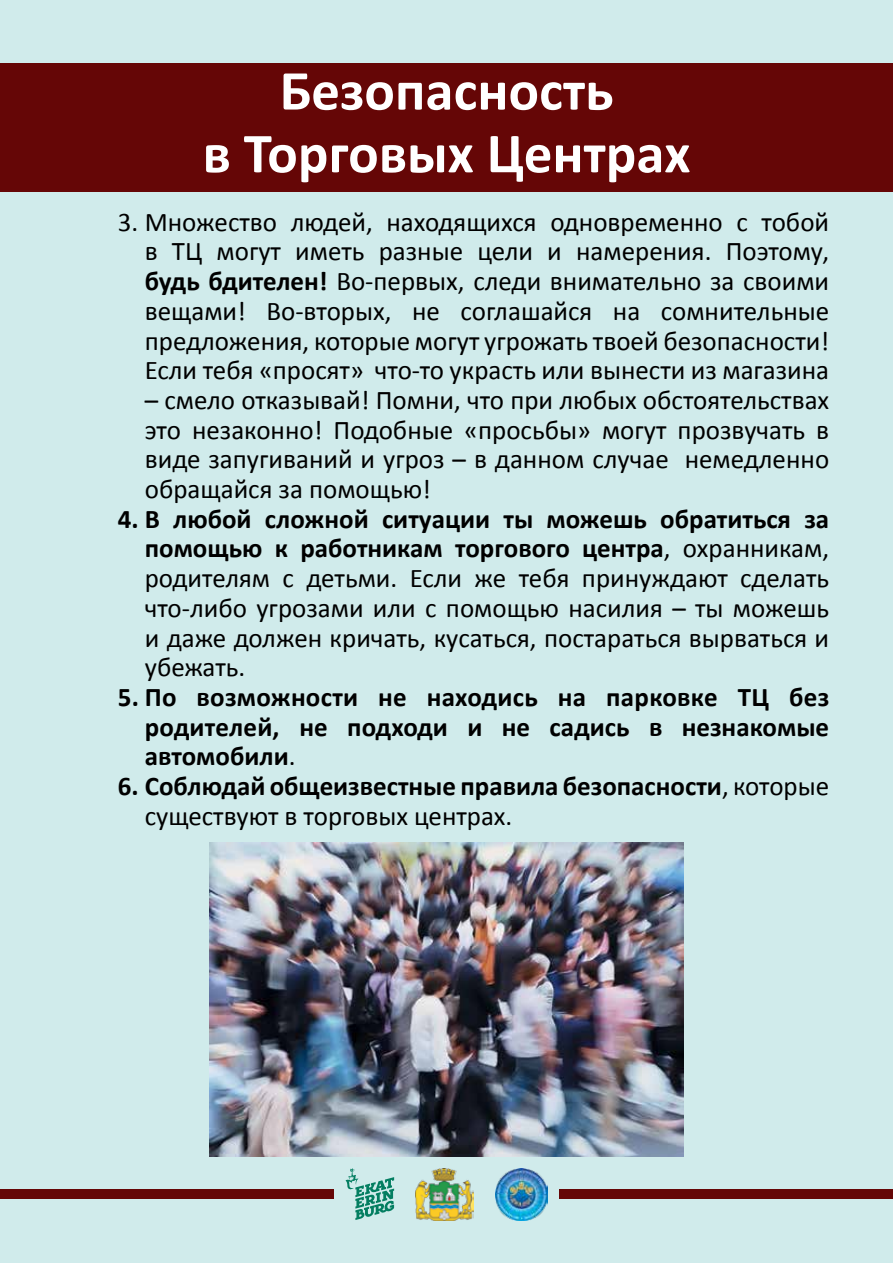
<style>
.page{position:relative;width:893px;height:1263px;background:#d0ebeb}
.page>*{position:absolute;margin:0;border:0;box-sizing:border-box;transform-origin:0 0}
.t1{font:700 57px/62.7px "Calibri";color:#fff;text-align:center}
.t2{font:27px/29.7px "Calibri";color:#000;text-align:justify}
.t3{font:700 27px/29.7px "Calibri";color:#000;text-align:justify}
.s1{font-weight:700}
.s2{font-weight:400}
</style>
<div class="page">
<div style="left:0;top:64px;width:893px;height:128px;background:#650606"></div>
<div style="left:0;top:1189px;width:893px;height:10px;background:#650606"></div>
<div style="left:335px;top:1157px;width:224px;height:73px;background:#d0ebeb"></div>
<svg style="left:345px;top:1168px;width:49px;height:52px"></svg>
<img style="left:416px;top:1168px;width:58px;height:52px">
<img style="left:496px;top:1168px;width:51px;height:52px">
<img style="left:210px;top:843px;width:473px;height:314px">
<h1 class="t1" style="left:203px;top:59px;width:489px">Безопасность<br>в Торговых Центрах</h1>
<p class="t2" style="left:145px;top:207px;width:686px;text-indent:-27px">3. Множество людей, находящихся одновременно с тобой в ТЦ могут иметь разные цели и намерения. Поэтому, <span class="s1">будь бдителен!</span> Во-первых, следи внимательно за своими вещами! Во-вторых, не соглашайся на сомнительные предложения, которые могут угрожать твоей безопасности!<br>Если тебя «просят» что-то украсть или вынести из магазина</p>
<p class="t2" style="left:145px;top:385px;width:686px">– смело отказывай! Помни, что при любых обстоятельствах это незаконно! Подобные «просьбы» могут прозвучать в виде запугиваний и угроз – в данном случае немедленно обращайся за помощью!</p>
<p class="t2" style="left:145px;top:504px;width:686px;text-indent:-27px"><span class="s1">4. В любой сложной ситуации ты можешь обратиться за помощью к работникам торгового центра</span>, охранникам, родителям с детьми. Если же тебя принуждают сделать что-либо угрозами или с помощью насилия – ты можешь и даже должен кричать, кусаться, постараться вырваться и убежать.</p>
<p class="t3" style="left:145px;top:682px;width:686px;text-indent:-27px">5. По возможности не находись на парковке ТЦ без родителей, не подходи и не садись в незнакомые автомобили<span class="s2">.</span></p>
<p class="t3" style="left:145px;top:771px;width:686px;text-indent:-27px">6. Соблюдай общеизвестные правила безопасности<span class="s2">, которые существуют в торговых центрах.</span></p>
</div>
